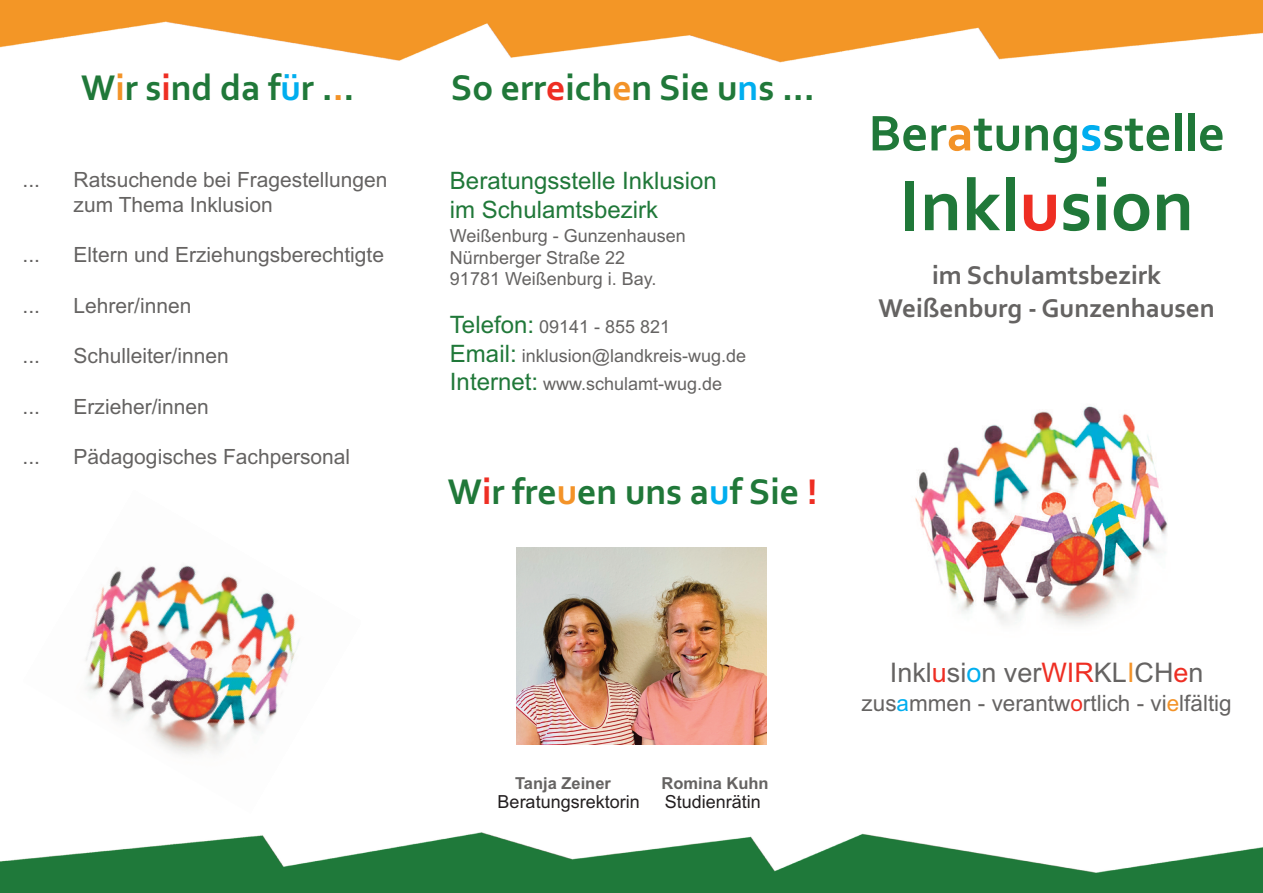
<style>
.page{position:relative;width:1263px;height:893px;background:#fff}
.page>*{position:absolute;margin:0;border:0;box-sizing:border-box;transform-origin:0 0}
.t1{font:700 75px "Corbel";color:#207839}
.t2{font:700 52.5px "Corbel";color:#207839}
.t3{font:700 37.5px "Corbel";color:#207839}
.t4{font:700 27px/32.4px "Corbel";color:#656362;text-align:center}
.t5{font:27px "Arial";color:#656362}
.t6{font:24px/28.8px "Arial";color:#207839}
.t7{font:22.5px "Arial";color:#656362}
.t8{font:21px/25.2px "Arial";color:#656362}
.t9{font:18px/21.6px "Arial";color:#656362}
.t10{font:18px "Arial";color:#231f20}
.t11{font:700 16.5px "Arial";color:#656362}
.s1{color:#f39328}
.s2{color:#ee2e23}
.s3{color:#00aeef}
.s4{font-size:24px;color:#207839}
</style>
<div class="page">
<img style="left:0;top:0;width:1263px;height:63px">
<img style="left:915px;top:406px;width:253px;height:219px">
<img style="left:516px;top:548px;width:250px;height:197px">
<img style="left:0;top:832px;width:1263px;height:61px">
<img style="left:85px;top:565px;width:215px;height:190px">
<p class="t8" style="left:23px;top:167px;width:19px">...</p>
<p class="t8" style="left:23px;top:242px;width:19px">...</p>
<p class="t8" style="left:23px;top:293px;width:19px">...</p>
<p class="t8" style="left:23px;top:343px;width:19px">...</p>
<p class="t8" style="left:23px;top:394px;width:19px">...</p>
<p class="t8" style="left:23px;top:444px;width:19px">...</p>
<h3 class="t3" style="left:81px;top:65px;width:275px">W<span class="s1">i</span>r s<span class="s2">i</span>nd da f<span class="s3">ü</span>r .<span class="s1">.</span>.</h3>
<p class="t8" style="left:74px;top:167px;width:316px">Ratsuchende bei Fragestellungen zum Thema Inklusion</p>
<p class="t8" style="left:74px;top:242px;width:312px">Eltern und Erziehungsberechtigte</p>
<p class="t8" style="left:74px;top:293px;width:119px">Lehrer/innen</p>
<p class="t8" style="left:74px;top:343px;width:157px">Schulleiter/innen</p>
<p class="t8" style="left:74px;top:394px;width:137px">Erzieher/innen</p>
<p class="t8" style="left:74px;top:444px;width:278px">Pädagogisches Fachpersonal</p>
<h3 class="t3" style="left:451px;top:65px;width:366px">So err<span class="s2">e</span>ich<span class="s1">e</span>n Sie u<span class="s3">n</span>s ...</h3>
<p class="t6" style="left:450px;top:166px;width:268px">Beratungsstelle Inklusion im Schulamtsbezirk</p>
<p class="t9" style="left:450px;top:225px;width:237px">Weißenburg - Gunzenhausen<br>Nürnberger Straße 22<br>91781 Weißenburg i. Bay.</p>
<p class="t9" style="left:450px;top:312px;width:298px;line-height:28.8px"><span class="s4">Telefon:</span> 09141 - 855 821<br><span class="s4">Email:</span> inklusion@landkreis-wug.de<br><span class="s4">Internet:</span> www.schulamt-wug.de</p>
<h3 class="t3" style="left:448px;top:469px;width:371px">W<span class="s2">i</span>r fre<span class="s1">u</span>en uns a<span class="s3">u</span>f Sie <span class="s2">!</span></h3>
<h2 class="t2" style="left:868px;top:102px;width:358px">Ber<span class="s1">a</span>tung<span class="s3">s</span>stelle</h2>
<h1 class="t1" style="left:899px;top:160px;width:296px">Inkl<span class="s2">u</span>sion</h1>
<p class="t4" style="left:879px;top:259px;width:338px">im Schulamtsbezirk<br>Weißenburg - Gunzenhausen</p>
<p class="t11" style="left:515px;top:774px;width:97px">Tanja Zeiner</p>
<p class="t11" style="left:661px;top:774px;width:109px">Romina Kuhn</p>
<p class="t10" style="left:498px;top:791px;width:144px">Beratungsrektorin</p>
<p class="t10" style="left:665px;top:791px;width:98px">Studienrätin</p>
<p class="t5" style="left:890px;top:656px;width:315px">Inkl<span class="s2">u</span>si<span class="s3">o</span>n ver<span class="s2">WIR</span>KL<span class="s1">I</span>CH<span class="s2">e</span>n</p>
<p class="t7" style="left:862px;top:690px;width:372px">zus<span class="s3">a</span>mmen - verantw<span class="s2">o</span>rtlich - vi<span class="s1">e</span>lfältig</p>
</div>
